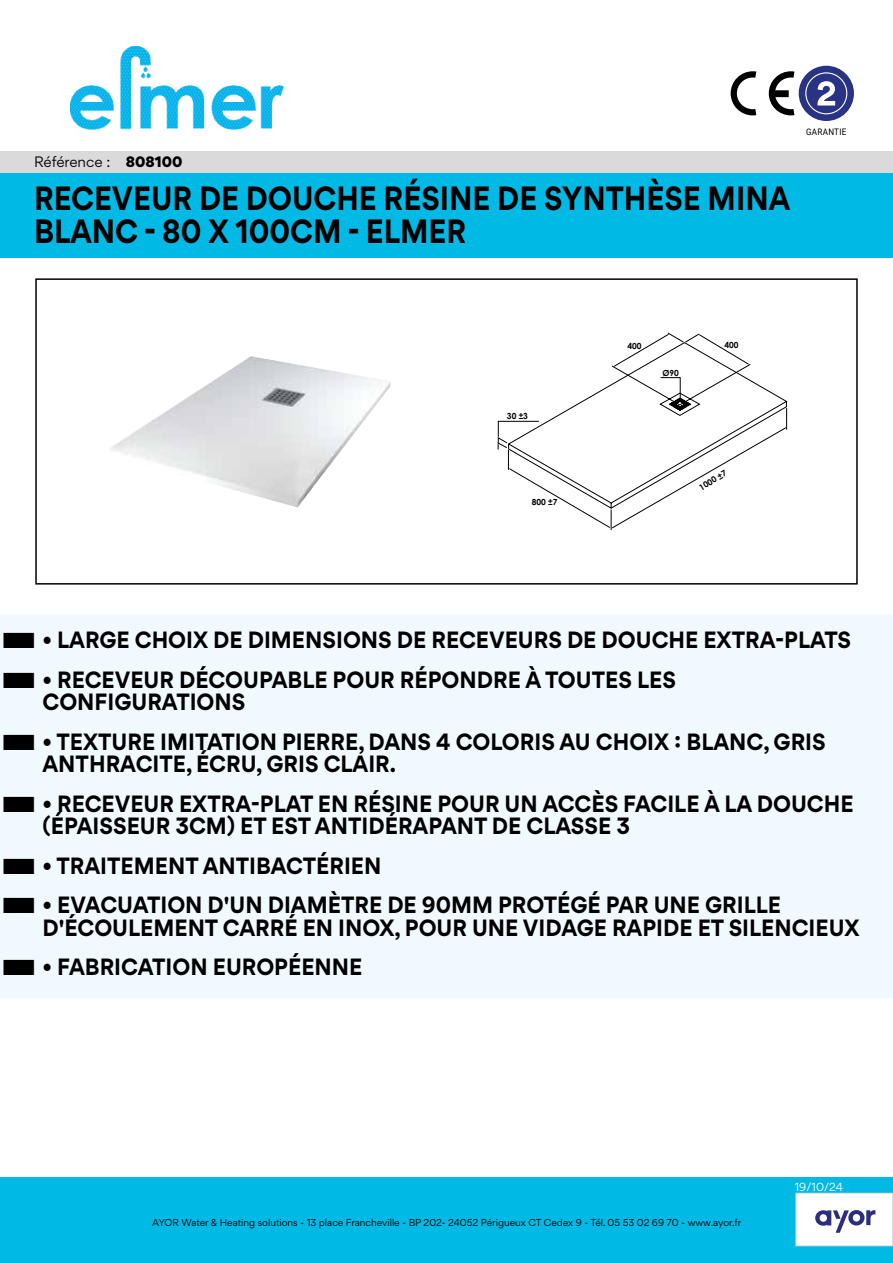
<style>
.page{position:relative;width:893px;height:1263px;background:#fff}
.page>*{position:absolute;margin:0;border:0;box-sizing:border-box;transform-origin:0 0}
.t1{font:700 30px/33px "Gordita";color:#000;scale:.9 1}
.t2{font:700 21px/22.5px "Gordita";color:#000;scale:.95 1}
.t3{font:13.5px "Gordita";letter-spacing:-.005em;color:#000}
.t4{font:10.5px "Gordita";color:#fff}
.t5{font:9px "Gordita";color:#000}
.t6{font:9px "Roboto";letter-spacing:.035em;color:#000;scale:.9 1}
.t7{font:700 8.4px "Century Gothic";color:#000}
.s1{font-weight:900}
</style>
<div class="page">
<svg style="left:497px;top:333px;width:290px;height:195px"></svg>
<div style="left:0;top:172px;width:893px;height:85px;background:#00b9e5"></div>
<div style="left:0;top:1178px;width:893px;height:85px;background:#00b9e5"></div>
<div style="left:796px;top:1193px;width:97px;height:53px;background:#fff"></div>
<div style="left:795px;top:1193px;width:98px;height:53px;border:1px solid #dadada"></div>
<img style="left:111px;top:356px;width:280px;height:151px">
<svg style="left:731px;top:71px;width:25px;height:44px"></svg>
<svg style="left:769px;top:71px;width:25px;height:44px"></svg>
<div style="left:799px;top:66px;width:55px;height:55px;background:#293384;border-radius:50%"></div>
<svg style="left:805px;top:72px;width:42px;height:42px"></svg>
<div style="left:35px;top:278px;width:823px;height:307px;border:2px solid #000"></div>
<div style="left:0;top:614px;width:893px;height:56px;background:#f0f9fd"></div>
<div style="left:0;top:653px;width:893px;height:79px;background:#f0f9fd"></div>
<div style="left:0;top:715px;width:893px;height:79px;background:#f0f9fd"></div>
<div style="left:0;top:777px;width:893px;height:79px;background:#f0f9fd"></div>
<div style="left:0;top:839px;width:893px;height:57px;background:#f0f9fd"></div>
<div style="left:0;top:879px;width:893px;height:79px;background:#f0f9fd"></div>
<div style="left:0;top:941px;width:893px;height:57px;background:#f0f9fd"></div>
<svg style="left:815px;top:1210px;width:60px;height:23px"></svg>
<img style="left:70px;top:47px;width:213px;height:82px">
<div style="left:0;top:151px;width:893px;height:21px;background:#dadada"></div>
<p class="t3" style="left:34px;top:152px;width:150px">Référence : <span class="s1">808100</span></p>
<h1 class="t1" style="left:34px;top:182px;width:842px">RECEVEUR DE DOUCHE RÉSINE DE SYNTHÈSE MINA<br>BLANC - 80 X 100CM - ELMER</h1>
<p class="t6" style="left:806px;top:125px;width:46px">GARANTIE</p>
<p class="t7" style="left:507px;top:410px;width:23px">30 ±3</p>
<p class="t7" style="left:532px;top:496px;width:27px">800 ±7</p>
<p class="t7" style="left:627px;top:339px;width:16px">400</p>
<p class="t7" style="left:725px;top:339px;width:16px">400</p>
<p class="t7" style="left:662px;top:367px;width:18px">Ø90</p>
<p class="t7" style="left:697px;top:482px;width:32px;rotate:-31deg">1000 ±7</p>
<p class="t2" style="left:43px;top:628px;width:853px">• LARGE CHOIX DE DIMENSIONS DE RECEVEURS DE DOUCHE EXTRA-PLATS</p>
<p class="t2" style="left:43px;top:668px;width:668px">• RECEVEUR DÉCOUPABLE POUR RÉPONDRE À TOUTES LES<br>CONFIGURATIONS</p>
<p class="t2" style="left:43px;top:730px;width:826px">• TEXTURE IMITATION PIERRE, DANS 4 COLORIS AU CHOIX : BLANC, GRIS<br>ANTHRACITE, ÉCRU, GRIS CLAIR.</p>
<p class="t2" style="left:43px;top:792px;width:855px">• RECEVEUR EXTRA-PLAT EN RÉSINE POUR UN ACCÈS FACILE À LA DOUCHE (ÉPAISSEUR 3CM) ET EST ANTIDÉRAPANT DE CLASSE 3</p>
<p class="t2" style="left:43px;top:854px;width:358px">• TRAITEMENT ANTIBACTÉRIEN</p>
<p class="t2" style="left:43px;top:893px;width:862px">• EVACUATION D'UN DIAMÈTRE DE 90MM PROTÉGÉ PAR UNE GRILLE<br>D'ÉCOULEMENT CARRÉ EN INOX, POUR UNE VIDAGE RAPIDE ET SILENCIEUX</p>
<p class="t2" style="left:43px;top:955px;width:338px">• FABRICATION EUROPÉENNE</p>
<p class="t5" style="left:152px;top:1216px;width:590px">AYOR Water &amp; Heating solutions - 13 place Francheville - BP 202- 24052 Périgueux CT Cedex 9 - Tél. 05 53 02 69 70 - www.ayor.fr</p>
<p class="t4" style="left:795px;top:1179px;width:50px">19/10/24</p>
</div>
